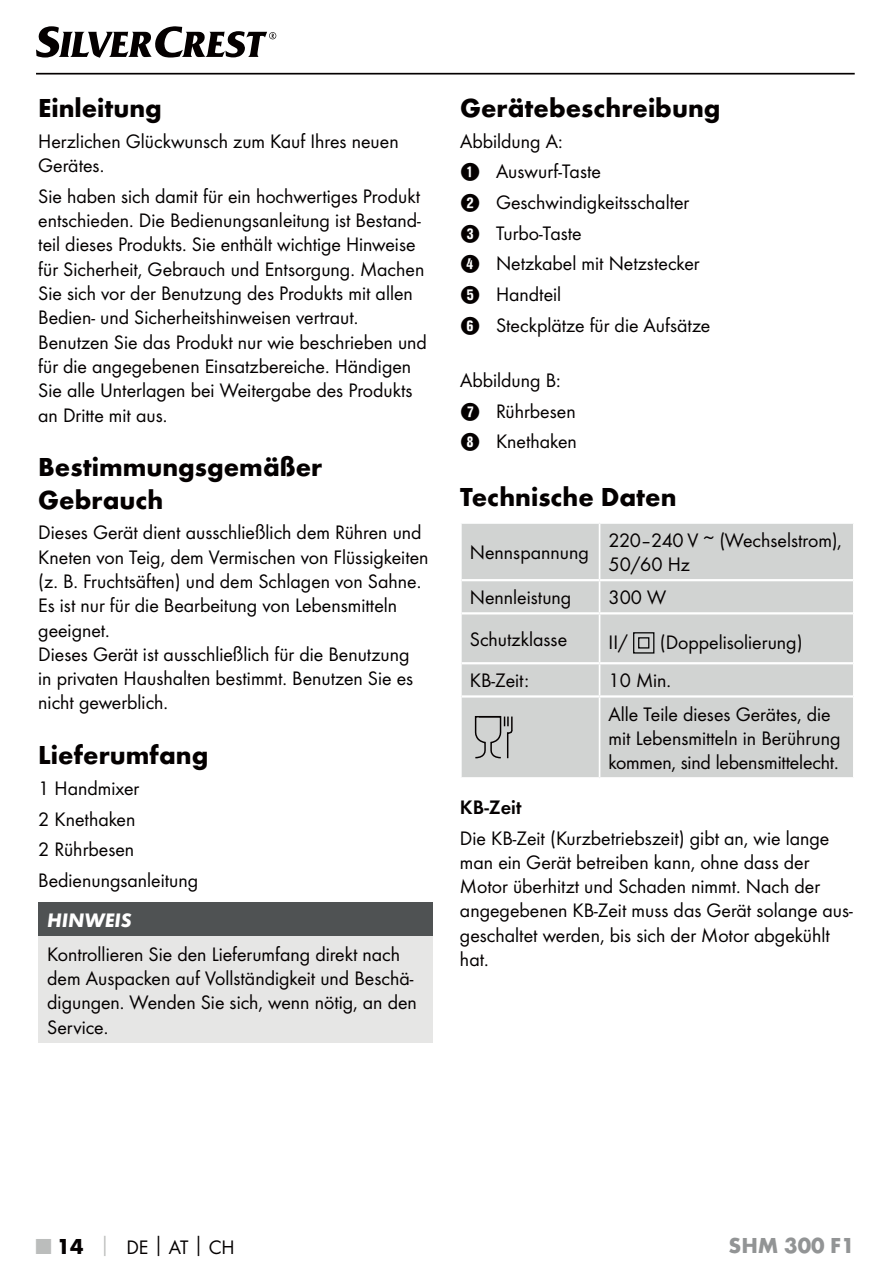
<style>
.page{position:relative;width:893px;height:1276px;background:#fff}
.page>*{position:absolute;margin:0;border:0;box-sizing:border-box;transform-origin:0 0}
.t1{font:700 27px/32.4px "Futura";color:#040000}
.t2{font:700 22.5px "Futura";color:#929495}
.t3{font:20.25px/24.3px "Futura Boo";color:#040000}
.t4{font:italic 700 20.25px "Futura";color:#fff}
.t5{font:20.25px "Futura Dem";color:#040000}
.s1{font-family:"Hako PI Nummern"}
.s2{font-family:"Futura";font-weight:700;font-size:22.5px;color:#bbbdbc}
.s3{font-family:"Futura";font-weight:700;font-size:22.5px}
.s4{font-family:"Futura";font-weight:700;color:#bbbdbc}
.s5{font-family:"Futura";font-weight:700}
</style>
<div class="page">
<hr style="left:36px;top:73px;width:819px;height:2px;background:#040000">
<svg style="left:36px;top:26px;width:240px;height:32px"></svg>
<div style="left:38px;top:902px;width:395px;height:34px;background:#4f5253"></div>
<div style="left:38px;top:936px;width:395px;height:106px;background:#e6e6e5"></div>
<div style="left:462px;top:524px;width:391px;height:253px;background:#d1d3d2"></div>
<hr style="left:462px;top:579px;width:138px;height:2px;background:#fff">
<hr style="left:600px;top:579px;width:253px;height:2px;background:#fff">
<hr style="left:462px;top:612px;width:138px;height:2px;background:#fff">
<hr style="left:600px;top:612px;width:253px;height:2px;background:#fff">
<hr style="left:462px;top:662px;width:138px;height:2px;background:#fff">
<hr style="left:600px;top:662px;width:253px;height:2px;background:#fff">
<hr style="left:462px;top:695px;width:138px;height:2px;background:#fff">
<hr style="left:600px;top:695px;width:253px;height:2px;background:#fff">
<hr style="left:599px;top:524px;width:1px;height:55px;background:#fff">
<hr style="left:599px;top:581px;width:1px;height:31px;background:#fff">
<hr style="left:599px;top:614px;width:1px;height:48px;background:#fff">
<hr style="left:599px;top:664px;width:1px;height:31px;background:#fff">
<hr style="left:599px;top:697px;width:1px;height:80px;background:#fff">
<svg style="left:632px;top:631px;width:23px;height:23px"></svg>
<svg style="left:474px;top:715px;width:39px;height:44px;background:#adaead"></svg>
<h1 class="t1" style="left:38px;top:94px;width:125px">Einleitung</h1>
<p class="t3" style="left:38px;top:130px;width:362px">Herzlichen Glückwunsch zum Kauf Ihres neuen<br>Gerätes.</p>
<p class="t3" style="left:38px;top:185px;width:390px">Sie haben sich damit für ein hochwertiges Produkt entschieden. Die Bedienungsanleitung ist Bestand&shy;teil dieses Produkts. Sie enthält wichtige Hinweise für Sicherheit, Gebrauch und Entsorgung. Machen Sie sich vor der Benutzung des Produkts mit allen Bedien- und Sicherheitshinweisen vertraut.<br>Benutzen Sie das Produkt nur wie beschrieben und für die angegebenen Einsatzbereiche. Händigen Sie alle Unterlagen bei Weitergabe des Produkts an Dritte mit aus.</p>
<h1 class="t1" style="left:38px;top:453px;width:286px">Bestimmungsgemäßer<br>Gebrauch</h1>
<p class="t3" style="left:38px;top:521px;width:392px">Dieses Gerät dient ausschließlich dem Rühren und Kneten von Teig, dem Vermischen von Flüssigkeiten (z. B. Fruchtsäften) und dem Schlagen von Sahne.<br>Es ist nur für die Bearbeitung von Lebensmitteln geeignet.<br>Dieses Gerät ist ausschließlich für die Benutzung<br>in privaten Haushalten bestimmt. Benutzen Sie es nicht gewerblich.</p>
<h1 class="t1" style="left:38px;top:741px;width:172px">Lieferumfang</h1>
<p class="t3" style="left:38px;top:774px;width:161px;line-height:30.6px">1 Handmixer<br>2 Knethaken<br>2 Rührbesen<br>Bedienungsanleitung</p>
<p class="t4" style="left:47px;top:914px;width:86px">HINWEIS</p>
<p class="t3" style="left:47px;top:942px;width:371px">Kontrollieren Sie den Lieferumfang direkt nach dem Auspacken auf Vollständigkeit und Beschä&shy;digungen. Wenden Sie sich, wenn nötig, an den Service.</p>
<h1 class="t1" style="left:460px;top:94px;width:262px">Gerätebeschreibung</h1>
<p class="t3" style="left:460px;top:127px;width:252px;line-height:30.6px">Abbildung A:<br><span class="s1">1</span> Auswurf-Taste<br><span class="s1">2</span> Geschwindigkeitsschalter<br><span class="s1">3</span> Turbo-Taste<br><span class="s1">4</span> Netzkabel mit Netzstecker<br><span class="s1">5</span> Handteil<br><span class="s1">6</span> Steckplätze für die Aufsätze</p>
<p class="t3" style="left:460px;top:366px;width:118px;line-height:30.6px">Abbildung B:<br><span class="s1">7</span> Rührbesen<br><span class="s1">8</span> Knethaken</p>
<h1 class="t1" style="left:460px;top:483px;width:218px">Technische Daten</h1>
<p class="t3" style="left:470px;top:541px;width:121px">Nennspannung</p>
<p class="t3" style="left:609px;top:529px;width:235px">220‒240 V ~ (Wechselstrom),<br>50/60 Hz</p>
<p class="t3" style="left:470px;top:586px;width:103px">Nennleistung</p>
<p class="t3" style="left:609px;top:586px;width:59px">300 W</p>
<p class="t3" style="left:470px;top:628px;width:99px">Schutzklasse</p>
<p class="t3" style="left:609px;top:631px;width:21px">II/</p>
<p class="t3" style="left:660px;top:631px;width:144px">(Doppelisolierung)</p>
<p class="t3" style="left:470px;top:669px;width:61px">KB-Zeit:</p>
<p class="t3" style="left:609px;top:665px;width:224px;line-height:33.1px">10 Min.<br>Alle Teile dieses Gerätes, die</p>
<p class="t3" style="left:609px;top:727px;width:233px">mit Lebensmitteln in Berührung kommen, sind lebensmittelecht.</p>
<p class="t5" style="left:460px;top:798px;width:63px">KB-Zeit</p>
<p class="t3" style="left:460px;top:826px;width:394px">Die KB-Zeit (Kurzbetriebszeit) gibt an, wie lange man ein Gerät betreiben kann, ohne dass der Motor überhitzt und Schaden nimmt. Nach der angegebenen KB-Zeit muss das Gerät solange aus&shy;geschaltet werden, bis sich der Motor abgekühlt hat.</p>
<p class="t3" style="left:36px;top:1235px;width:200px"><span class="s2">■</span> <span class="s3">14</span> <span class="s4">│</span> DE<span class="s5">│</span>AT<span class="s5">│</span>CH</p>
<p class="t2" style="left:728px;top:1236px;width:128px">SHM 300 F1</p>
</div>
